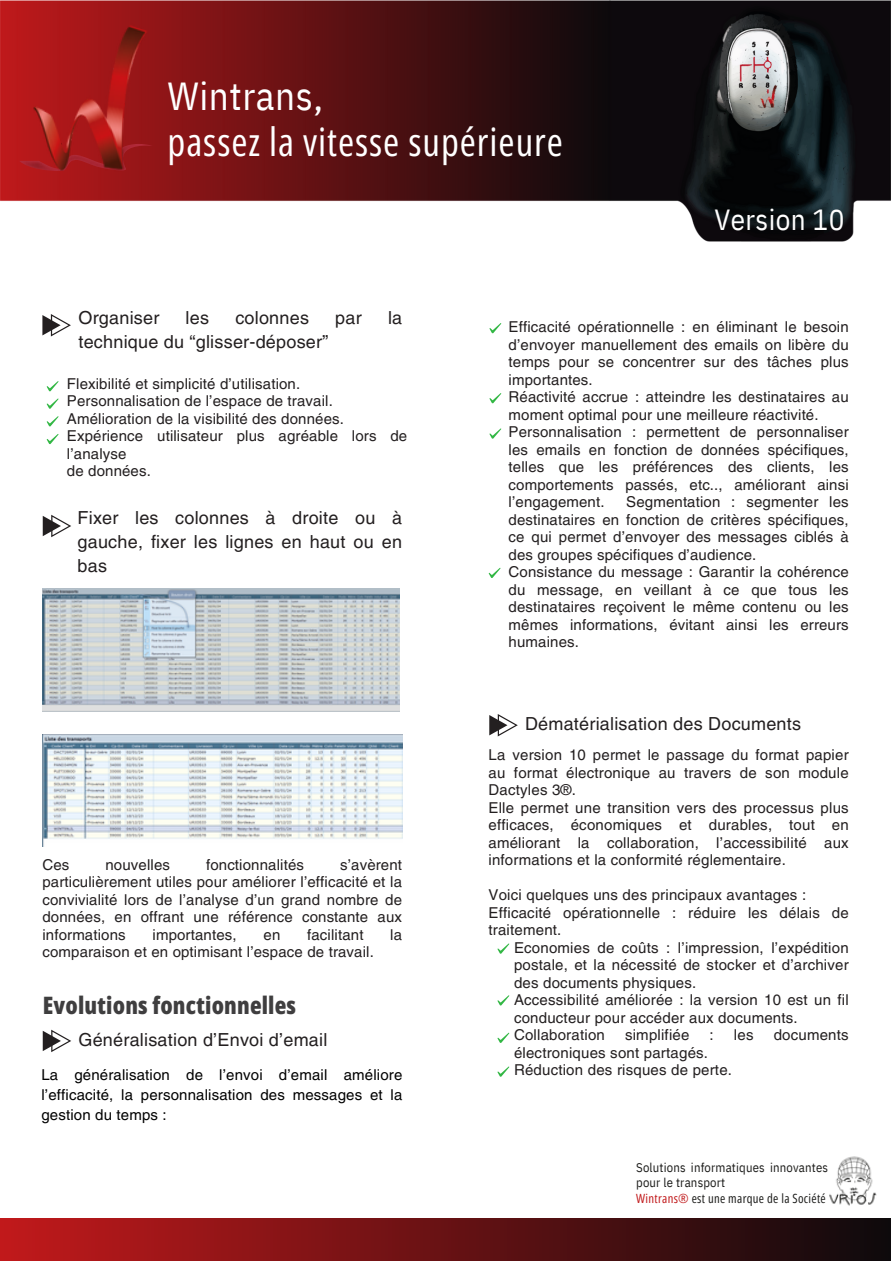
<style>
.page{position:relative;width:891px;height:1262px;background:#fff}
.page>*{position:absolute;margin:0;border:0;box-sizing:border-box;transform-origin:0 0}
.t1{font:39px "Open Sans Condensed";letter-spacing:.025em;color:#fff}
.t2{font:39px "IBM Plex Sans Cond";letter-spacing:.015em;color:#fff}
.t3{font:29px "IBM Plex Sans Cond";letter-spacing:.015em;color:#fff}
.t4{font:800 24px "Open Sans Condensed";letter-spacing:.01em;color:#3f3e3f}
.t5{font:18px/24px "Helvetica LT Pro";letter-spacing:.015em;color:#231f20;text-align:justify}
.t6{font:15px/17.6px "Helvetica LT Pro";letter-spacing:.01em;color:#231f20;text-align:justify}
.t7{font:15px/20px "Helvetica LT Pro";letter-spacing:.01em;color:#000;text-align:justify}
.t8{font:12.6px/15px "IBM Plex Sans Cond";letter-spacing:.015em;color:#1d1d1b}
.t9{font:12.6px "Open Sans Condensed";letter-spacing:.025em;color:#1d1d1b}
.s1{color:#c1191b}
</style>
<div class="page">
<svg style="left:42px;top:314px;width:29px;height:22px"></svg>
<svg style="left:43px;top:515px;width:28px;height:22px"></svg>
<img style="left:43px;top:588px;width:357px;height:123px">
<img style="left:43px;top:734px;width:360px;height:112px">
<svg style="left:43px;top:1029px;width:28px;height:23px"></svg>
<svg style="left:489px;top:714px;width:29px;height:22px"></svg>
<svg style="left:47px;top:381px;width:12px;height:10px"></svg>
<svg style="left:47px;top:398px;width:12px;height:11px"></svg>
<svg style="left:47px;top:416px;width:12px;height:11px"></svg>
<svg style="left:47px;top:434px;width:12px;height:10px"></svg>
<svg style="left:497px;top:943px;width:12px;height:11px"></svg>
<svg style="left:497px;top:995px;width:12px;height:10px"></svg>
<svg style="left:497px;top:1032px;width:12px;height:11px"></svg>
<svg style="left:497px;top:1066px;width:12px;height:11px"></svg>
<img style="left:0;top:0;width:891px;height:242px">
<img style="left:19px;top:144px;width:8px;height:27px">
<img style="left:27px;top:19px;width:127px;height:159px">
<div style="left:0;top:1218px;width:891px;height:42px;background:linear-gradient(to right,#c1191b,#0d0a0c)"></div>
<img style="left:829px;top:1156px;width:48px;height:50px">
<svg style="left:489px;top:323px;width:12px;height:10px"></svg>
<svg style="left:489px;top:393px;width:12px;height:10px"></svg>
<svg style="left:489px;top:428px;width:12px;height:11px"></svg>
<svg style="left:489px;top:568px;width:12px;height:10px"></svg>
<p class="t2" style="left:168px;top:70px;width:157px">Wintrans,</p>
<p class="t1" style="left:168px;top:115px;width:397px">passez la vitesse supérieure</p>
<p class="t3" style="left:715px;top:200px;width:131px">Version 10</p>
<p class="t5" style="left:78px;top:307px;width:82px">Organiser</p>
<p class="t5" style="left:186px;top:307px;width:25px">les</p>
<p class="t5" style="left:235px;top:307px;width:75px">colonnes</p>
<p class="t5" style="left:335px;top:307px;width:28px">par</p>
<p class="t5" style="left:388px;top:307px;width:16px">la</p>
<p class="t5" style="left:78px;top:331px;width:251px">technique du “glisser-déposer”</p>
<p class="t6" style="left:67px;top:376px;width:235px">Flexibilité et simplicité d’utilisation.</p>
<p class="t6" style="left:67px;top:393px;width:267px">Personnalisation de l’espace de travail.</p>
<p class="t6" style="left:67px;top:411px;width:279px">Amélioration de la visibilité des données.</p>
<p class="t6" style="left:67px;top:428px;width:342px">Expérience utilisateur plus agréable lors de l’analyse</p>
<p class="t6" style="left:67px;top:463px;width:86px">de données.</p>
<p class="t5" style="left:78px;top:507px;width:326px">Fixer les colonnes à droite ou à gauche, fixer les lignes en haut ou en bas</p>
<p class="t6" style="left:42px;top:857px;width:28px">Ces</p>
<p class="t6" style="left:105px;top:857px;width:66px">nouvelles</p>
<p class="t6" style="left:206px;top:857px;width:99px">fonctionnalités</p>
<p class="t6" style="left:42px;top:857px;width:361px;text-indent:298px">s’avèrent particulièrement utiles pour améliorer l’efficacité et la convivialité lors de l’analyse d’un grand nombre de données, en offrant une référence constante aux informations</p>
<p class="t6" style="left:153px;top:927px;width:86px">importantes,</p>
<p class="t6" style="left:264px;top:927px;width:18px">en</p>
<p class="t6" style="left:307px;top:927px;width:58px">facilitant</p>
<p class="t6" style="left:390px;top:927px;width:13px">la</p>
<p class="t6" style="left:42px;top:944px;width:333px">comparaison et en optimisant l’espace de travail.</p>
<p class="t4" style="left:43px;top:988px;width:255px">Evolutions fonctionnelles</p>
<p class="t5" style="left:78px;top:1029px;width:250px">Généralisation d’Envoi d’email</p>
<p class="t7" style="left:41px;top:1066px;width:362px">La généralisation de l’envoi d’email améliore l’efficacité, la personnalisation des messages et la gestion du temps :</p>
<p class="t6" style="left:509px;top:319px;width:342px">Efficacité opérationnelle : en éliminant le besoin d’envoyer manuellement des emails on libère du temps pour se concentrer sur des tâches plus importantes.</p>
<p class="t6" style="left:509px;top:389px;width:342px">Réactivité accrue : atteindre les destinataires au moment optimal pour une meilleure réactivité.</p>
<p class="t6" style="left:509px;top:424px;width:342px">Personnalisation : permettent de personnaliser les emails en fonction de données spécifiques, telles que les préférences des clients, les comportements passés, etc.., améliorant ainsi l’engagement.</p>
<p class="t6" style="left:509px;top:494px;width:342px;text-indent:118px">Segmentation : segmenter les destinataires en fonction de critères spécifiques, ce qui permet d’envoyer des messages ciblés à des groupes spécifiques d’audience.</p>
<p class="t6" style="left:509px;top:564px;width:342px">Consistance du message : Garantir la cohérence du message, en veillant à ce que tous les destinataires reçoivent le même contenu ou les mêmes informations, évitant ainsi les erreurs humaines.</p>
<p class="t5" style="left:525px;top:713px;width:278px">Dématérialisation des Documents</p>
<p class="t6" style="left:489px;top:747px;width:362px">La version 10 permet le passage du format papier au format électronique au travers de son module Dactyles 3®.</p>
<p class="t6" style="left:489px;top:800px;width:362px">Elle permet une transition vers des processus plus efficaces, économiques et durables, tout en améliorant la collaboration, l’accessibilité aux informations et la conformité réglementaire.</p>
<p class="t6" style="left:489px;top:887px;width:319px">Voici quelques uns des principaux avantages :</p>
<p class="t6" style="left:489px;top:905px;width:362px">Efficacité opérationnelle : réduire les délais de traitement.</p>
<p class="t6" style="left:514px;top:940px;width:336px">Economies de coûts : l’impression, l’expédition postale, et la nécessité de stocker et d’archiver des documents physiques.</p>
<p class="t6" style="left:514px;top:992px;width:336px">Accessibilité améliorée : la version 10 est un fil conducteur pour accéder aux documents.</p>
<p class="t6" style="left:514px;top:1027px;width:92px">Collaboration</p>
<p class="t6" style="left:625px;top:1027px;width:66px">simplifiée</p>
<p class="t6" style="left:710px;top:1027px;width:6px">:</p>
<p class="t6" style="left:734px;top:1027px;width:21px">les</p>
<p class="t6" style="left:774px;top:1027px;width:77px">documents</p>
<p class="t6" style="left:514px;top:1045px;width:196px">électroniques sont partagés.</p>
<p class="t6" style="left:514px;top:1062px;width:220px">Réduction des risques de perte.</p>
<p class="t8" style="left:636px;top:1160px;width:193px">Solutions informatiques innovantes pour le transport</p>
<p class="t9" style="left:636px;top:1189px;width:191px"><span class="s1">Wintrans®</span> est une marque de la Société</p>
</div>
